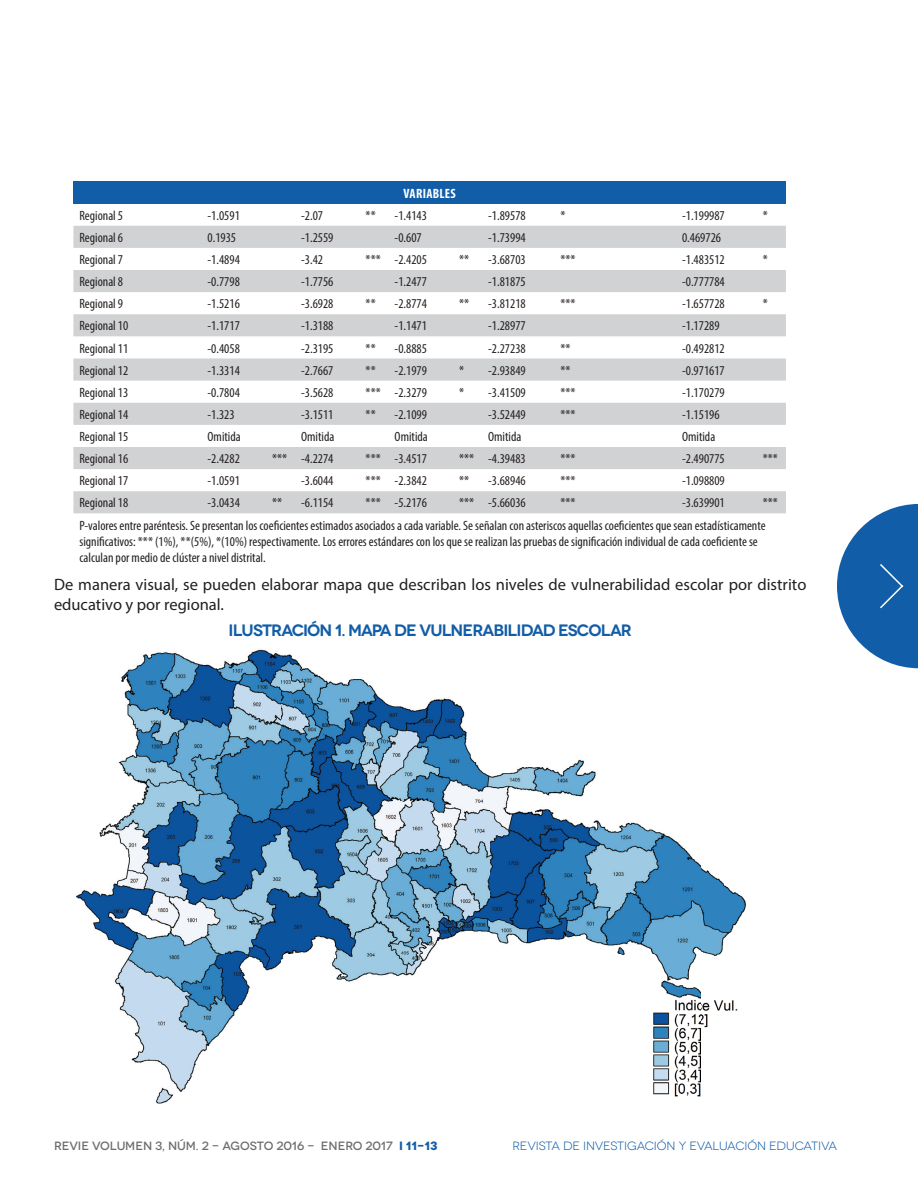
<style>
.page{position:relative;width:918px;height:1188px;background:#fff}
.page>*{position:absolute;margin:0;border:0;box-sizing:border-box;transform-origin:0 0}
.t1{font:16.5px/19.8px "Myriad Pro";color:#231f20}
.t2{font:600 16.5px "Novecentowide";letter-spacing:-.055em;color:#125da7}
.t3{font:condensed 13.5px/22.2px "Myriad Pro";color:#231f20}
.t4{font:700 condensed 13.5px "Myriad Pro";letter-spacing:.02em;color:#fff}
.t5{font:500 12px "Novecentowide";color:#6c6d70}
.t6{font:12px "Novecentowide";letter-spacing:-.01em;color:#125da7}
.s1{font-weight:700;color:#125da7}
</style>
<div class="page">
<svg style="left:837px;top:504px;width:81px;height:164px"></svg>
<div style="left:73px;top:182px;width:713px;height:22px;background:#125da7"></div>
<svg style="left:73px;top:226px;width:713px;height:287px;fill:#d1d2d4"></svg>
<img style="left:76px;top:649px;width:670px;height:455px">
<p class="t4" style="left:403px;top:185px;width:54px">VARIABLES</p>
<p class="t3" style="left:79px;top:204px;width:45px">Regional 5</p>
<p class="t3" style="left:208px;top:204px;width:34px">-1.0591</p>
<p class="t3" style="left:301px;top:204px;width:23px">-2.07</p>
<p class="t3" style="left:366px;top:204px;width:12px">**</p>
<p class="t3" style="left:395px;top:204px;width:34px">-1.4143</p>
<p class="t3" style="left:488px;top:204px;width:39px">-1.89578</p>
<p class="t3" style="left:560px;top:204px;width:7px">*</p>
<p class="t3" style="left:682px;top:204px;width:44px">-1.199987</p>
<p class="t3" style="left:763px;top:204px;width:7px">*</p>
<p class="t3" style="left:79px;top:226px;width:45px">Regional 6</p>
<p class="t3" style="left:208px;top:226px;width:30px">0.1935</p>
<p class="t3" style="left:301px;top:226px;width:34px">-1.2559</p>
<p class="t3" style="left:395px;top:226px;width:29px">-0.607</p>
<p class="t3" style="left:488px;top:226px;width:39px">-1.73994</p>
<p class="t3" style="left:682px;top:226px;width:41px">0.469726</p>
<p class="t3" style="left:79px;top:248px;width:45px">Regional 7</p>
<p class="t3" style="left:208px;top:248px;width:34px">-1.4894</p>
<p class="t3" style="left:301px;top:248px;width:23px">-3.42</p>
<p class="t3" style="left:366px;top:248px;width:63px">*** -2.4205</p>
<p class="t3" style="left:459px;top:248px;width:12px">**</p>
<p class="t3" style="left:488px;top:248px;width:39px">-3.68703</p>
<p class="t3" style="left:560px;top:248px;width:17px">***</p>
<p class="t3" style="left:682px;top:248px;width:44px">-1.483512</p>
<p class="t3" style="left:763px;top:248px;width:7px">*</p>
<p class="t3" style="left:79px;top:270px;width:45px">Regional 8</p>
<p class="t3" style="left:208px;top:270px;width:34px">-0.7798</p>
<p class="t3" style="left:301px;top:270px;width:34px">-1.7756</p>
<p class="t3" style="left:395px;top:270px;width:34px">-1.2477</p>
<p class="t3" style="left:488px;top:270px;width:39px">-1.81875</p>
<p class="t3" style="left:682px;top:270px;width:44px">-0.777784</p>
<p class="t3" style="left:79px;top:293px;width:45px">Regional 9</p>
<p class="t3" style="left:208px;top:293px;width:34px">-1.5216</p>
<p class="t3" style="left:301px;top:293px;width:34px">-3.6928</p>
<p class="t3" style="left:366px;top:293px;width:12px">**</p>
<p class="t3" style="left:395px;top:293px;width:34px">-2.8774</p>
<p class="t3" style="left:459px;top:293px;width:12px">**</p>
<p class="t3" style="left:488px;top:293px;width:39px">-3.81218</p>
<p class="t3" style="left:560px;top:293px;width:17px">***</p>
<p class="t3" style="left:682px;top:293px;width:44px">-1.657728</p>
<p class="t3" style="left:763px;top:293px;width:7px">*</p>
<p class="t3" style="left:79px;top:315px;width:50px">Regional 10</p>
<p class="t3" style="left:208px;top:315px;width:34px">-1.1717</p>
<p class="t3" style="left:301px;top:315px;width:34px">-1.3188</p>
<p class="t3" style="left:395px;top:315px;width:34px">-1.1471</p>
<p class="t3" style="left:488px;top:315px;width:39px">-1.28977</p>
<p class="t3" style="left:682px;top:315px;width:39px">-1.17289</p>
<p class="t3" style="left:79px;top:337px;width:50px">Regional 11</p>
<p class="t3" style="left:208px;top:337px;width:34px">-0.4058</p>
<p class="t3" style="left:301px;top:337px;width:34px">-2.3195</p>
<p class="t3" style="left:366px;top:337px;width:12px">**</p>
<p class="t3" style="left:395px;top:337px;width:34px">-0.8885</p>
<p class="t3" style="left:488px;top:337px;width:39px">-2.27238</p>
<p class="t3" style="left:560px;top:337px;width:12px">**</p>
<p class="t3" style="left:682px;top:337px;width:44px">-0.492812</p>
<p class="t3" style="left:79px;top:359px;width:50px">Regional 12</p>
<p class="t3" style="left:208px;top:359px;width:34px">-1.3314</p>
<p class="t3" style="left:301px;top:359px;width:34px">-2.7667</p>
<p class="t3" style="left:366px;top:359px;width:12px">**</p>
<p class="t3" style="left:395px;top:359px;width:34px">-2.1979</p>
<p class="t3" style="left:459px;top:359px;width:68px">* -2.93849</p>
<p class="t3" style="left:560px;top:359px;width:12px">**</p>
<p class="t3" style="left:682px;top:359px;width:44px">-0.971617</p>
<p class="t3" style="left:79px;top:381px;width:50px">Regional 13</p>
<p class="t3" style="left:208px;top:381px;width:34px">-0.7804</p>
<p class="t3" style="left:301px;top:381px;width:34px">-3.5628</p>
<p class="t3" style="left:366px;top:381px;width:63px">*** -2.3279</p>
<p class="t3" style="left:459px;top:381px;width:68px">* -3.41509</p>
<p class="t3" style="left:560px;top:381px;width:17px">***</p>
<p class="t3" style="left:682px;top:381px;width:44px">-1.170279</p>
<p class="t3" style="left:79px;top:403px;width:50px">Regional 14</p>
<p class="t3" style="left:208px;top:403px;width:29px">-1.323</p>
<p class="t3" style="left:301px;top:403px;width:34px">-3.1511</p>
<p class="t3" style="left:366px;top:403px;width:12px">**</p>
<p class="t3" style="left:395px;top:403px;width:34px">-2.1099</p>
<p class="t3" style="left:488px;top:403px;width:39px">-3.52449</p>
<p class="t3" style="left:560px;top:403px;width:17px">***</p>
<p class="t3" style="left:682px;top:403px;width:39px">-1.15196</p>
<p class="t3" style="left:79px;top:425px;width:50px">Regional 15</p>
<p class="t3" style="left:208px;top:425px;width:35px">Omitida</p>
<p class="t3" style="left:301px;top:425px;width:35px">Omitida</p>
<p class="t3" style="left:395px;top:425px;width:35px">Omitida</p>
<p class="t3" style="left:488px;top:425px;width:35px">Omitida</p>
<p class="t3" style="left:682px;top:425px;width:35px">Omitida</p>
<p class="t3" style="left:79px;top:447px;width:50px">Regional 16</p>
<p class="t3" style="left:208px;top:447px;width:34px">-2.4282</p>
<p class="t3" style="left:272px;top:447px;width:63px">*** -4.2274</p>
<p class="t3" style="left:366px;top:447px;width:63px">*** -3.4517</p>
<p class="t3" style="left:459px;top:447px;width:68px">*** -4.39483</p>
<p class="t3" style="left:560px;top:447px;width:17px">***</p>
<p class="t3" style="left:682px;top:447px;width:44px">-2.490775</p>
<p class="t3" style="left:763px;top:447px;width:17px">***</p>
<p class="t3" style="left:79px;top:470px;width:50px">Regional 17</p>
<p class="t3" style="left:208px;top:470px;width:34px">-1.0591</p>
<p class="t3" style="left:301px;top:470px;width:34px">-3.6044</p>
<p class="t3" style="left:366px;top:470px;width:63px">*** -2.3842</p>
<p class="t3" style="left:459px;top:470px;width:12px">**</p>
<p class="t3" style="left:488px;top:470px;width:39px">-3.68946</p>
<p class="t3" style="left:560px;top:470px;width:17px">***</p>
<p class="t3" style="left:682px;top:470px;width:44px">-1.098809</p>
<p class="t3" style="left:79px;top:492px;width:50px">Regional 18</p>
<p class="t3" style="left:208px;top:492px;width:34px">-3.0434</p>
<p class="t3" style="left:272px;top:492px;width:12px">**</p>
<p class="t3" style="left:301px;top:492px;width:34px">-6.1154</p>
<p class="t3" style="left:366px;top:492px;width:63px">*** -5.2176</p>
<p class="t3" style="left:459px;top:492px;width:68px">*** -5.66036</p>
<p class="t3" style="left:560px;top:492px;width:17px">***</p>
<p class="t3" style="left:682px;top:492px;width:44px">-3.639901</p>
<p class="t3" style="left:79px;top:492px;width:700px;text-indent:683px">***<br>P-valores entre paréntesis. Se presentan los coeficientes estimados asociados a cada variable. Se señalan con asteriscos aquellas coeficientes que sean estadísticamente</p>
<p class="t3" style="left:79px;top:533px;width:680px;line-height:16.2px">significativos: *** (1%), **(5%), *(10%) respectivamente. Los errores estándares con los que se realizan las pruebas de significación individual de cada coeficiente se calculan por medio de clúster a nivel distrital.</p>
<p class="t1" style="left:54px;top:574px;width:754px">De manera visual, se pueden elaborar mapa que describan los niveles de vulnerabilidad escolar por distrito educativo y por regional.</p>
<p class="t2" style="left:229px;top:620px;width:405px">ILUSTRACIÓN 1. MAPA DE VULNERABILIDAD ESCOLAR</p>
<p class="t5" style="left:54px;top:1139px;width:385px">REVIE VOLUMEN 3, NÚM. 2 - AGOSTO 2016 - ENERO 2017 <span class="s1">i 11-13</span></p>
<p class="t6" style="left:512px;top:1139px;width:326px">REVISTA DE INVESTIGACIÓN Y EVALUACIÓN EDUCATIVA</p>
</div>
